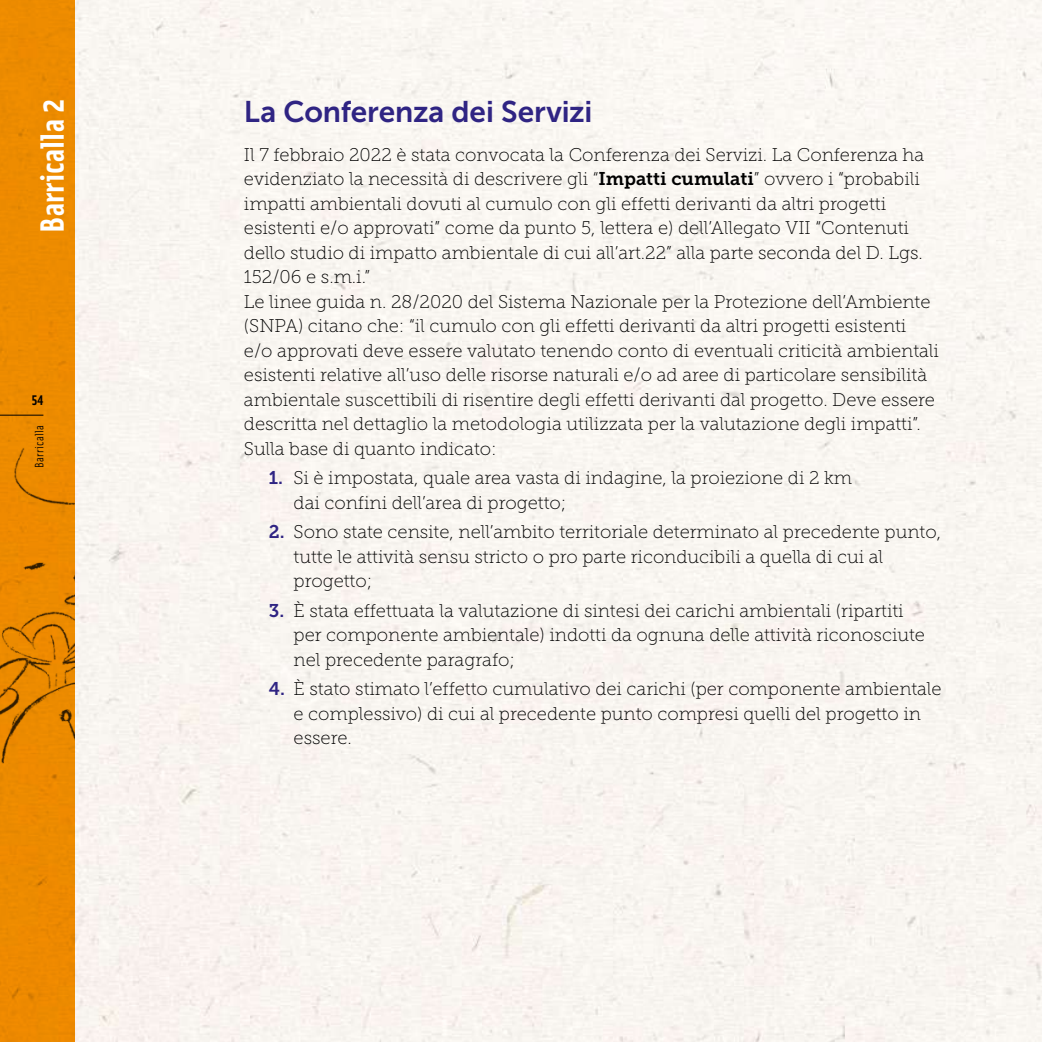
<style>
.page{position:relative;width:1042px;height:1042px;background:#f9f5f1}
.page>*{position:absolute;margin:0;border:0;box-sizing:border-box;transform-origin:0 0}
.t1{font:700 33.77px "Solex OT";color:#fff}
.t2{font:29.75px "Museo Sans 700";letter-spacing:-.005em;color:#2f2483}
.t3{font:18.38px/24.5px "Museo Slab 100";color:#000}
.t4{font:700 14px "Solex OT";color:#000}
.t5{font:12.25px "Solex OT";letter-spacing:.025em;color:#000}
.s1{font-family:"Museo Slab 700"}
.s2{font-family:"Museo Slab 700";color:#2f2483}
</style>
<div class="page">
<img style="left:0;top:410px;width:74px;height:368px">
<hr style="left:0;top:415px;width:43px;height:1px;background:#000">
<h1 class="t1" style="left:30px;top:233px;width:135px;rotate:-90deg">Barricalla 2</h1>
<p class="t4" style="left:32px;top:391px;width:13px">54</p>
<p class="t5" style="left:31px;top:468px;width:45px;rotate:-90deg">Barricalla</p>
<h2 class="t2" style="left:244px;top:95px;width:350px">La Conferenza dei Servizi</h2>
<p class="t3" style="left:244px;top:142px;width:696px">Il 7 febbraio 2022 è stata convocata la Conferenza dei Servizi. La Conferenza ha evidenziato la necessità di descrivere gli “<span class="s1">Impatti cumulati</span>” ovvero i “probabili impatti ambientali dovuti al cumulo con gli effetti derivanti da altri progetti esistenti e/o approvati” come da punto 5, lettera e) dell’Allegato VII “Contenuti dello studio di impatto ambientale di cui all’art.22” alla parte seconda del D. Lgs.<br>152/06 e s.m.i.”<br>Le linee guida n. 28/2020 del Sistema Nazionale per la Protezione dell’Ambiente (SNPA) citano che: “il cumulo con gli effetti derivanti da altri progetti esistenti e/o approvati deve essere valutato tenendo conto di eventuali criticità ambientali esistenti relative all’uso delle risorse naturali e/o ad aree di particolare sensibilità ambientale suscettibili di risentire degli effetti derivanti dal progetto. Deve essere descritta nel dettaglio la metodologia utilizzata per la valutazione degli impatti”.<br>Sulla base di quanto indicato:</p>
<p class="t3" style="left:294px;top:466px;width:560px;text-indent:-25px"><span class="s2">1.</span> Si è impostata, quale area vasta di indagine, la proiezione di 2 km dai confini dell’area di progetto;</p>
<p class="t3" style="left:294px;top:520px;width:649px;text-indent:-25px"><span class="s2">2.</span> Sono state censite, nell’ambito territoriale determinato al precedente punto, tutte le attività sensu stricto o pro parte riconducibili a quella di cui al progetto;</p>
<p class="t3" style="left:294px;top:598px;width:633px;text-indent:-25px"><span class="s2">3.</span> È stata effettuata la valutazione di sintesi dei carichi ambientali (ripartiti per componente ambientale) indotti da ognuna delle attività riconosciute nel precedente paragrafo;</p>
<p class="t3" style="left:294px;top:677px;width:649px;text-indent:-25px"><span class="s2">4.</span> È stato stimato l’effetto cumulativo dei carichi (per componente ambientale e complessivo) di cui al precedente punto compresi quelli del progetto in essere.</p>
</div>
